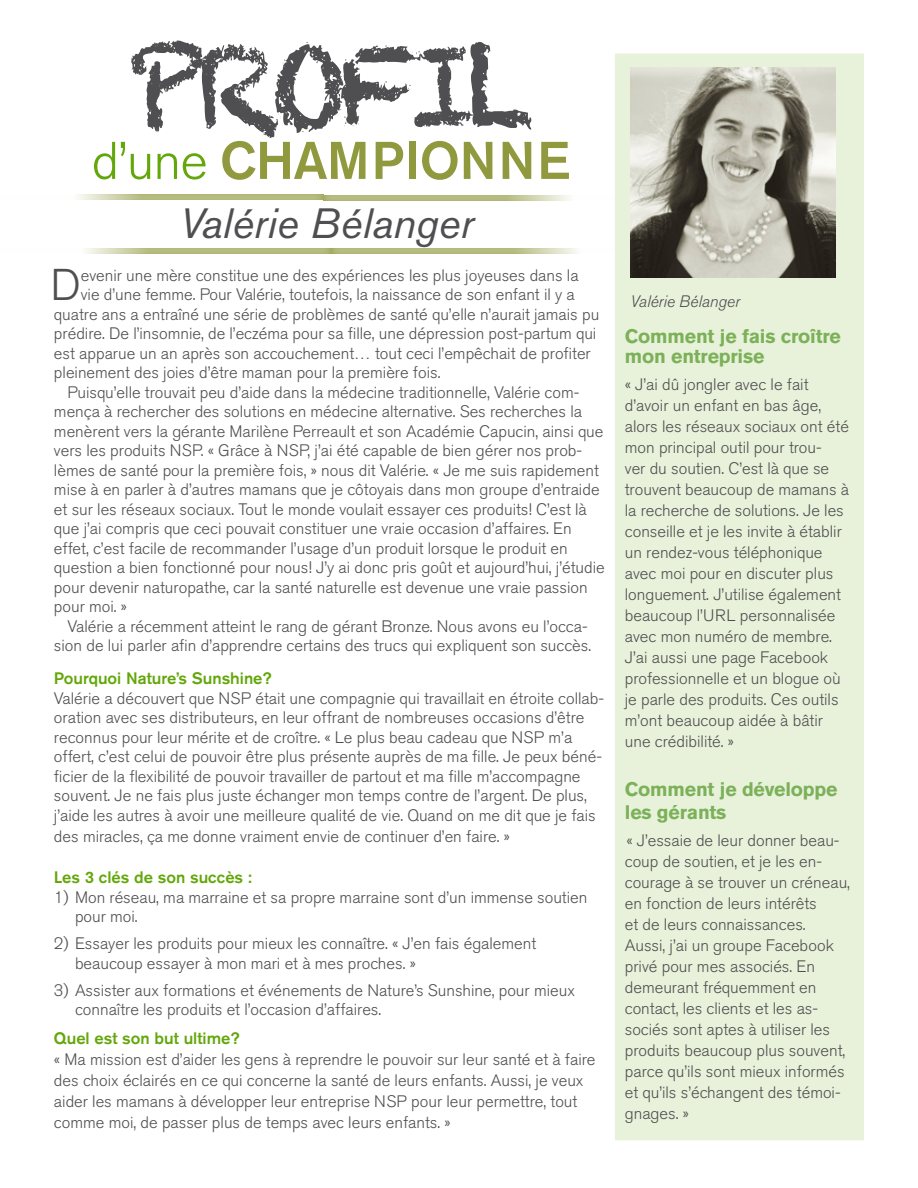
<style>
.page{position:relative;width:918px;height:1188px;background:#fff}
.page>*{position:absolute;margin:0;border:0;box-sizing:border-box;transform-origin:0 0}
.t1{font:109.5px "Chalkduster";letter-spacing:-.09em;color:#4f4f51}
.t2{font:500 52.5px "Akzidenz Grotesk BE";letter-spacing:-.01em;color:#91993e}
.t3{font:300 44.1px "Akzidenz Grotesk BE";color:#4f4f51}
.t4{font:italic 42px "Akzidenz Grotesk BE";color:#4f4f51}
.t5{font:700 19.5px/19.5px "Akzidenz Grotesk BE";letter-spacing:-.01em;color:#7cb15a}
.t6{font:300 16.5px/21px "Akzidenz Grotesk BE";color:#4f4f51}
.t7{font:500 16.5px "Akzidenz Grotesk BE";color:#63a70a}
.t8{font:italic 300 16.5px "Akzidenz Grotesk BE";color:#4f4f51}
.s1{font-weight:300;color:#63a70a}
</style>
<div class="page">
<div style="left:330px;top:247px;width:357px;height:8px;background:#fff;opacity:.75"></div>
<div style="left:0;top:247px;width:333px;height:8px;background:#fff;opacity:.75"></div>
<div style="left:322px;top:194px;width:357px;height:8px;background:#fff;opacity:.75"></div>
<div style="left:0;top:194px;width:325px;height:8px;background:#fff;opacity:.75"></div>
<div style="left:615px;top:53px;width:249px;height:1087px;background:#e8f2da"></div>
<img style="left:630px;top:68px;width:206px;height:209px">
<h1 class="t1" style="left:127px;top:23px;width:409px">PROFIL</h1>
<h2 class="t2" style="left:92px;top:128px;width:480px"><span class="s1">d’une</span> CHAMPIONNE</h2>
<h3 class="t4" style="left:180px;top:198px;width:296px">Valérie Bélanger</h3>
<h3 class="t3" style="left:50px;top:260px;width:32px">D</h3>
<p class="t6" style="left:81px;top:265px;width:499px">evenir une mère constitue une des expériences les plus joyeuses dans la</p>
<p class="t6" style="left:81px;top:284px;width:496px">vie d’une femme. Pour Valérie, toutefois, la naissance de son enfant il y a</p>
<p class="t6" style="left:54px;top:304px;width:547px">quatre ans a entraîné une série de problèmes de santé qu’elle n’aurait jamais pu</p>
<p class="t6" style="left:54px;top:323px;width:544px">prédire. De l’insomnie, de l’eczéma pour sa fille, une dépression post-partum qui</p>
<p class="t6" style="left:54px;top:343px;width:538px">est apparue un an après son accouchement… tout ceci l’empêchait de profiter</p>
<p class="t6" style="left:54px;top:362px;width:388px">pleinement des joies d’être maman pour la première fois.</p>
<p class="t6" style="left:67px;top:382px;width:513px">Puisqu’elle trouvait peu d’aide dans la médecine traditionnelle, Valérie com-</p>
<p class="t6" style="left:54px;top:401px;width:530px">mença à rechercher des solutions en médecine alternative. Ses recherches la</p>
<p class="t6" style="left:54px;top:421px;width:551px">menèrent vers la gérante Marilène Perreault et son Académie Capucin, ainsi que</p>
<p class="t6" style="left:54px;top:440px;width:530px">vers les produits NSP. « Grâce à NSP, j’ai été capable de bien gérer nos prob-</p>
<p class="t6" style="left:54px;top:460px;width:546px">lèmes de santé pour la première fois, » nous dit Valérie. « Je me suis rapidement</p>
<p class="t6" style="left:54px;top:479px;width:547px">mise à en parler à d’autres mamans que je côtoyais dans mon groupe d’entraide</p>
<p class="t6" style="left:54px;top:499px;width:534px">et sur les réseaux sociaux. Tout le monde voulait essayer ces produits! C’est là</p>
<p class="t6" style="left:54px;top:518px;width:519px">que j’ai compris que ceci pouvait constituer une vraie occasion d’affaires. En</p>
<p class="t6" style="left:54px;top:538px;width:515px">effet, c’est facile de recommander l’usage d’un produit lorsque le produit en</p>
<p class="t6" style="left:54px;top:557px;width:552px">question a bien fonctionné pour nous! J’y ai donc pris goût et aujourd’hui, j’étudie</p>
<p class="t6" style="left:54px;top:577px;width:535px">pour devenir naturopathe, car la santé naturelle est devenue une vraie passion</p>
<p class="t6" style="left:54px;top:596px;width:75px">pour moi. »</p>
<p class="t6" style="left:67px;top:616px;width:522px">Valérie a récemment atteint le rang de gérant Bronze. Nous avons eu l’occa-</p>
<p class="t6" style="left:54px;top:635px;width:539px">sion de lui parler afin d’apprendre certains des trucs qui expliquent son succès.</p>
<p class="t7" style="left:54px;top:669px;width:219px">Pourquoi Nature’s Sunshine?</p>
<p class="t6" style="left:54px;top:689px;width:552px;line-height:19.5px">Valérie a découvert que NSP était une compagnie qui travaillait en étroite collab&shy;oration avec ses distributeurs, en leur offrant de nombreuses occasions d’être reconnus pour leur mérite et de croître. « Le plus beau cadeau que NSP m’a offert, c’est celui de pouvoir être plus présente auprès de ma fille. Je peux béné&shy;ficier de la flexibilité de pouvoir travailler de partout et ma fille m’accompagne souvent. Je ne fais plus juste échanger mon temps contre de l’argent. De plus, j’aide les autres à avoir une meilleure qualité de vie. Quand on me dit que je fais</p>
<p class="t6" style="left:54px;top:826px;width:457px">des miracles, ça me donne vraiment envie de continuer d’en faire. »</p>
<p class="t7" style="left:54px;top:867px;width:200px">Les 3 clés de son succès :</p>
<p class="t6" style="left:75px;top:888px;width:514px;line-height:19.5px;text-indent:-21px">1) Mon réseau, ma marraine et sa propre marraine sont d’un immense soutien pour moi.</p>
<p class="t6" style="left:75px;top:934px;width:463px;line-height:19.5px;text-indent:-21px">2) Essayer les produits pour mieux les connaître. « J’en fais également beaucoup essayer à mon mari et à mes proches. »</p>
<p class="t6" style="left:75px;top:981px;width:501px;line-height:19.5px;text-indent:-21px">3) Assister aux formations et événements de Nature’s Sunshine, pour mieux connaître les produits et l’occasion d’affaires.</p>
<p class="t7" style="left:54px;top:1028px;width:187px">Quel est son but ultime?</p>
<p class="t6" style="left:54px;top:1049px;width:543px">« Ma mission est d’aider les gens à reprendre le pouvoir sur leur santé et à faire des choix éclairés en ce qui concerne la santé de leurs enfants. Aussi, je veux aider les mamans à développer leur entreprise NSP pour leur permettre, tout comme moi, de passer plus de temps avec leurs enfants. »</p>
<p class="t8" style="left:630px;top:292px;width:111px">Valérie Bélanger</p>
<p class="t5" style="left:625px;top:327px;width:218px">Comment je fais croître mon entreprise</p>
<p class="t6" style="left:625px;top:374px;width:226px">« J’ai dû jongler avec le fait d’avoir un enfant en bas âge, alors les réseaux sociaux ont été mon principal outil pour trou-<br>ver du soutien. C’est là que se trouvent beaucoup de mamans à la recherche de solutions. Je les conseille et je les invite à établir un rendez-vous téléphonique avec moi pour en discuter plus longuement. J’utilise également beaucoup l’URL personnalisée avec mon numéro de membre.<br>J’ai aussi une page Facebook professionnelle et un blogue où je parle des produits. Ces outils m’ont beaucoup aidée à bâtir une crédibilité. »</p>
<p class="t5" style="left:625px;top:778px;width:214px;line-height:22.5px">Comment je développe les gérants</p>
<p class="t6" style="left:625px;top:830px;width:227px">« J’essaie de leur donner beau&shy;coup de soutien, et je les en&shy;courage à se trouver un créneau, en fonction de leurs intérêts<br>et de leurs connaissances.<br>Aussi, j’ai un groupe Facebook privé pour mes associés. En demeurant fréquemment en contact, les clients et les as&shy;sociés sont aptes à utiliser les produits beaucoup plus souvent, parce qu’ils sont mieux informés et qu’ils s’échangent des témoi&shy;gnages. »</p>
</div>
